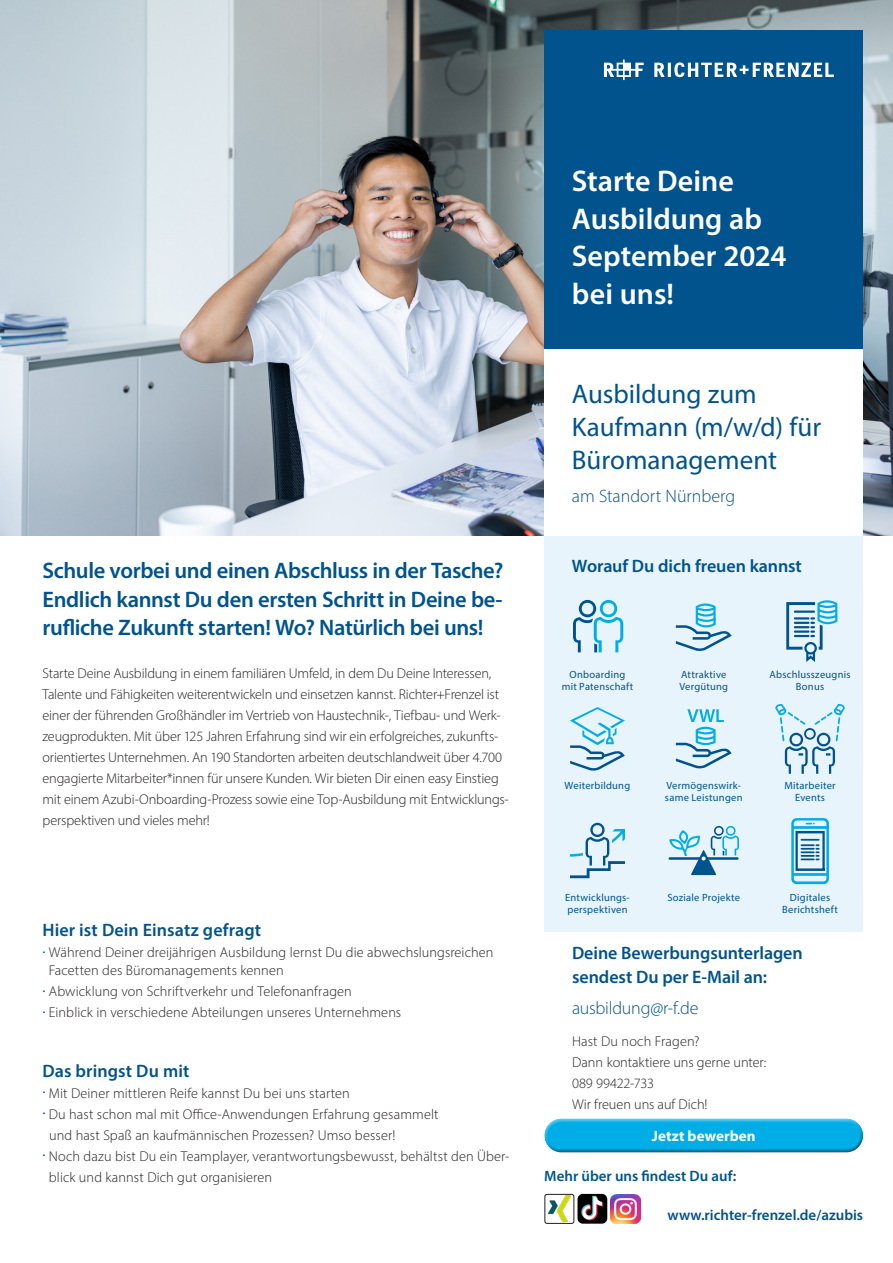
<style>
.page{position:relative;width:893px;height:1263px;background:#fff}
.page>*{position:absolute;margin:0;border:0;box-sizing:border-box;transform-origin:0 0}
.t1{font:600 30px "Myriad Pro";color:#fff}
.t2{font:27px "Myriad Pro";color:#00538d}
.t3{font:600 22.5px/28.5px "Myriad Pro";letter-spacing:-.015em;color:#00538d;text-align:justify}
.t4{font:600 18px/24px "Myriad Pro";letter-spacing:-.005em;color:#00538d}
.t5{font:300 18px "Myriad Pro";letter-spacing:-.005em;color:#00538d}
.t6{font:600 15px "Myriad Pro";color:#00538d}
.t7{font:700 15px "Myriad Pro";letter-spacing:.01em;color:#fff}
.t8{font:300 14.25px/21px "Myriad Pro";color:#231f20}
.t9{font:10.5px/12px "Myriad Pro";letter-spacing:.025em;color:#00538d;text-align:center}
</style>
<div class="page">
<img style="left:0;top:0;width:893px;height:536px">
<div style="left:544px;top:536px;width:319px;height:395px;background:#e7f4fc"></div>
<div style="left:544px;top:349px;width:319px;height:187px;background:#fff"></div>
<div style="left:544px;top:30px;width:319px;height:319px;background:#00538d"></div>
<div style="left:539px;top:1114px;width:325px;height:31px;background:#fff;opacity:.75"></div>
<div style="left:543px;top:1125px;width:321px;height:28px;background:#231f20;opacity:.75"></div>
<svg style="left:573px;top:600px;width:50px;height:52px"></svg>
<svg style="left:570px;top:707px;width:55px;height:64px"></svg>
<svg style="left:570px;top:823px;width:55px;height:55px"></svg>
<svg style="left:676px;top:603px;width:56px;height:48px"></svg>
<svg style="left:676px;top:709px;width:56px;height:60px"></svg>
<svg style="left:668px;top:826px;width:71px;height:49px"></svg>
<svg style="left:786px;top:600px;width:52px;height:62px"></svg>
<svg style="left:775px;top:704px;width:70px;height:70px"></svg>
<svg style="left:791px;top:818px;width:38px;height:66px"></svg>
<img style="left:547px;top:1196px;width:24px;height:26px">
<div style="left:544px;top:1194px;width:30px;height:30px;border:1px solid #231f20;border-radius:2px"></div>
<img style="left:577px;top:1194px;width:30px;height:30px">
<img style="left:611px;top:1194px;width:29px;height:30px">
<svg style="left:654px;top:62px;width:180px;height:15px"></svg>
<svg style="left:604px;top:60px;width:40px;height:20px"></svg>
<p class="t3" style="left:43px;top:556px;width:462px">Schule vorbei und einen Abschluss in der Tasche?<br>Endlich kannst Du den ersten Schritt in Deine be&shy;rufliche Zukunft starten! Wo? Natürlich bei uns!</p>
<p class="t8" style="left:43px;top:662px;width:468px">Starte Deine Ausbildung in einem familiären Umfeld, in dem Du Deine Interessen, Talente und Fähigkeiten weiterentwickeln und einsetzen kannst. Richter+Frenzel ist einer der führenden Großhändler im Vertrieb von Haustechnik-, Tiefbau- und Werk&shy;zeugprodukten. Mit über 125 Jahren Erfahrung sind wir ein erfolgreiches, zukunfts&shy;orientiertes Unternehmen. An 190 Standorten arbeiten deutschlandweit über 4.700 engagierte Mitarbeiter*innen für unsere Kunden. Wir bieten Dir einen easy Einstieg mit einem Azubi-Onboarding-Prozess sowie eine Top-Ausbildung mit Entwicklungs&shy;perspektiven und vieles mehr!</p>
<p class="t4" style="left:43px;top:917px;width:220px">Hier ist Dein Einsatz gefragt</p>
<p class="t8" style="left:49px;top:943px;width:446px;line-height:18px;text-indent:-6px"><sup>.</sup> Während Deiner dreijährigen Ausbildung lernst Du die abwechslungsreichen<br>Facetten des Büromanagements kennen</p>
<p class="t8" style="left:43px;top:981px;width:311px"><sup>.</sup> Abwicklung von Schriftverkehr und Telefonanfragen</p>
<p class="t8" style="left:43px;top:1002px;width:360px"><sup>.</sup> Einblick in verschiedene Abteilungen unseres Unternehmens</p>
<p class="t4" style="left:43px;top:1058px;width:148px">Das bringst Du mit</p>
<p class="t8" style="left:43px;top:1082px;width:309px"><sup>.</sup> Mit Deiner mittleren Reife kannst Du bei uns starten</p>
<p class="t8" style="left:43px;top:1103px;width:398px"><sup>.</sup> Du hast schon mal mit Office-Anwendungen Erfahrung gesammelt</p>
<p class="t8" style="left:49px;top:1124px;width:348px">und hast Spaß an kaufmännischen Prozessen? Umso besser!</p>
<p class="t8" style="left:49px;top:1145px;width:462px;text-indent:-6px"><sup>.</sup> Noch dazu bist Du ein Teamplayer, verantwortungsbewusst, behältst den Über&shy;blick und kannst Dich gut organisieren</p>
<p class="t1" style="left:572px;top:162px;width:164px">Starte Deine</p>
<p class="t1" style="left:572px;top:199px;width:192px">Ausbildung ab</p>
<p class="t1" style="left:572px;top:237px;width:216px">September 2024</p>
<p class="t1" style="left:572px;top:274px;width:104px">bei uns!</p>
<p class="t2" style="left:572px;top:377px;width:186px">Ausbildung zum</p>
<p class="t2" style="left:572px;top:410px;width:251px">Kaufmann (m/w/d) für</p>
<p class="t2" style="left:572px;top:443px;width:207px">Büromanagement</p>
<p class="t5" style="left:572px;top:485px;width:165px">am Standort Nürnberg</p>
<p class="t4" style="left:572px;top:553px;width:232px">Worauf Du dich freuen kannst</p>
<p class="t9" style="left:570px;top:668px;width:57px">Onboarding</p>
<p class="t9" style="left:562px;top:680px;width:73px">mit Patenschaft</p>
<p class="t9" style="left:681px;top:668px;width:47px">Attraktive</p>
<p class="t9" style="left:679px;top:680px;width:50px">Vergütung</p>
<p class="t9" style="left:770px;top:668px;width:82px">Abschlusszeugnis</p>
<p class="t9" style="left:796px;top:680px;width:30px">Bonus</p>
<p class="t9" style="left:565px;top:779px;width:67px">Weiterbildung</p>
<p class="t9" style="left:666px;top:779px;width:76px">Vermögenswirk-</p>
<p class="t9" style="left:665px;top:791px;width:79px">same Leistungen</p>
<p class="t9" style="left:784px;top:779px;width:53px">Mitarbeiter<br>Events</p>
<p class="t9" style="left:565px;top:891px;width:66px">Entwicklungs-</p>
<p class="t9" style="left:567px;top:903px;width:62px">perspektiven</p>
<p class="t9" style="left:667px;top:891px;width:74px">Soziale Projekte</p>
<p class="t9" style="left:790px;top:891px;width:42px">Digitales</p>
<p class="t9" style="left:782px;top:903px;width:57px">Berichtsheft</p>
<p class="t4" style="left:572px;top:940px;width:232px">Deine Bewerbungsunterlagen sendest Du per E-Mail an:</p>
<p class="t5" style="left:572px;top:997px;width:128px">ausbildung@r-f.de</p>
<p class="t8" style="left:572px;top:1030px;width:129px">Hast Du noch Fragen?</p>
<p class="t8" style="left:572px;top:1051px;width:196px">Dann kontaktiere uns gerne unter:<br>089 99422-733</p>
<p class="t8" style="left:572px;top:1093px;width:137px">Wir freuen uns auf Dich!</p>
<p class="t7" style="left:652px;top:1126px;width:105px">Jetzt bewerben</p>
<p class="t6" style="left:544px;top:1167px;width:194px">Mehr über uns findest Du auf:</p>
<p class="t6" style="left:668px;top:1206px;width:197px">www.richter-frenzel.de/azubis</p>
</div>
